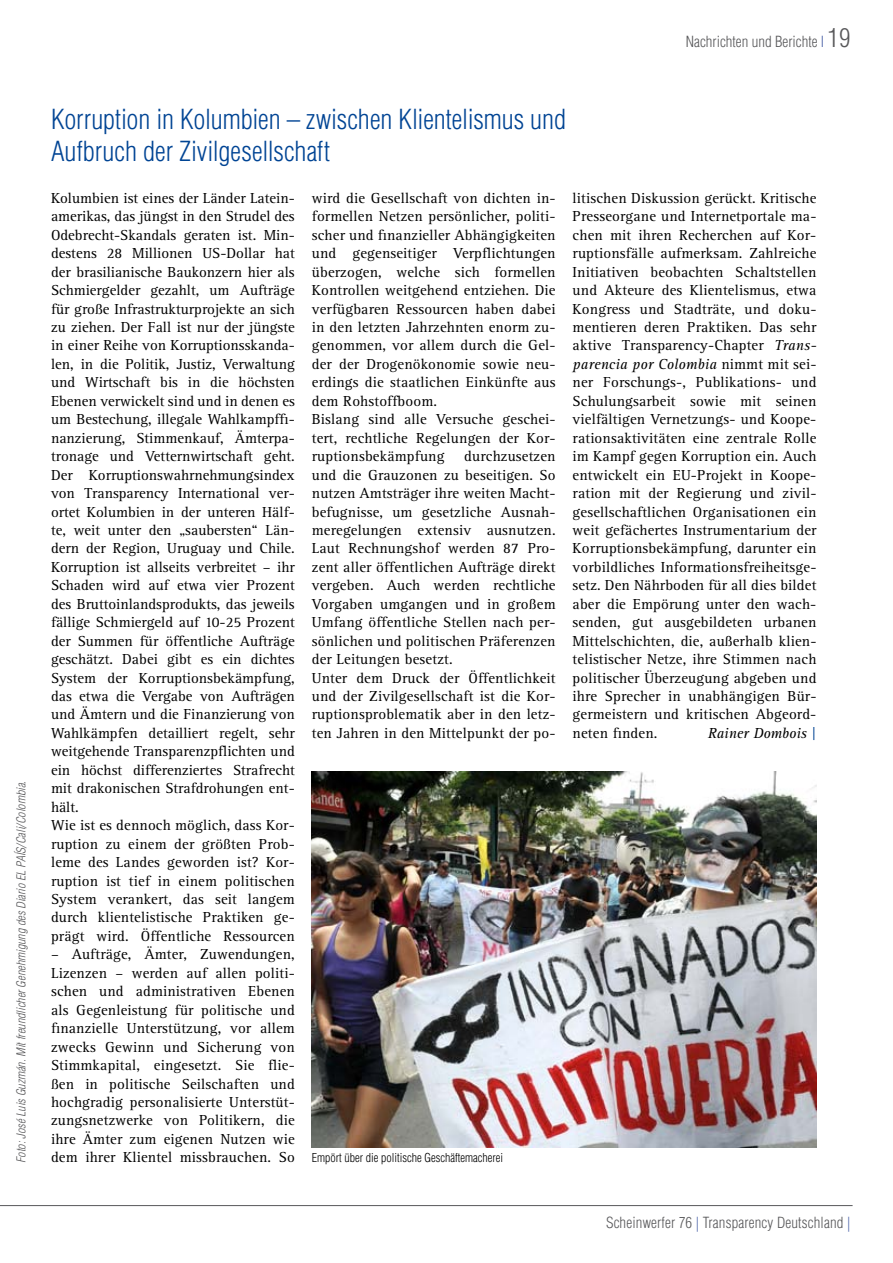
<style>
.page{position:relative;width:893px;height:1263px;background:#fff}
.page>*{position:absolute;margin:0;border:0;box-sizing:border-box;transform-origin:0 0}
.t1{font:300 condensed 27px/32.4px "Helvetica LT Std";color:#004494}
.t2{font:15px/18.5px "Rotis Serif";letter-spacing:.01em;color:#000}
.t3{font:300 condensed 15px "Helvetica LT Std";letter-spacing:.01em;color:#58585a}
.t4{font:italic 15px "Rotis Serif";color:#000}
.t5{font:italic 300 condensed 12px "Helvetica LT Std";color:#58585a}
.t6{font:300 condensed 12px "Helvetica LT Std";color:#000}
.s1{color:#5168aa}
.s2{font-size:25.5px}
.s3{font-style:italic}
.s4{font-style:normal;color:#004494}
</style>
<div class="page">
<img style="left:312px;top:772px;width:504px;height:375px">
<hr style="left:0;top:1205px;width:853px;height:1px;background:#58585a">
<p class="t3" style="left:686px;top:32px;width:166px">Nachrichten und Berichte <span class="s1">I</span> <span class="s2">19</span></p>
<p class="t5" style="left:14px;top:1163px;width:384px;rotate:-90deg">Foto: José Luis Guzmán. Mit freundlicher Genehmigung des Diario EL PAÍS/Cali/Colombia.</p>
<h1 class="t1" style="left:51px;top:103px;width:516px">Korruption in Kolumbien – zwischen Klientelismus und<br>Aufbruch der Zivilgesellschaft</h1>
<p class="t2" style="left:51px;top:189px;width:245px">Kolumbien ist eines der Länder Latein&shy;amerikas, das jüngst in den Strudel des Odebrecht-Skandals geraten ist. Min&shy;destens 28 Millionen US-Dollar hat der brasilianische Baukonzern hier als Schmiergelder gezahlt, um Aufträge für große Infrastrukturprojekte an sich zu ziehen. Der Fall ist nur der jüngste in einer Reihe von Korruptionsskanda&shy;len, in die Politik, Justiz, Verwaltung und Wirtschaft bis in die höchsten Ebenen verwickelt sind und in denen es um Bestechung, illegale Wahlkampffi&shy;nanzierung, Stimmenkauf, Ämterpa&shy;tronage und Vetternwirtschaft geht.<br>Der Korruptionswahrnehmungsindex von Transparency International ver&shy;ortet Kolumbien in der unteren Hälf&shy;te, weit unter den „saubersten“ Län&shy;dern der Region, Uruguay und Chile.<br>Korruption ist allseits verbreitet – ihr Schaden wird auf etwa vier Prozent des Bruttoinlandsprodukts, das jeweils fällige Schmiergeld auf 10-25 Prozent der Summen für öffentliche Aufträge geschätzt. Dabei gibt es ein dichtes System der Korruptionsbekämpfung, das etwa die Vergabe von Aufträgen und Ämtern und die Finanzierung von Wahlkämpfen detailliert regelt, sehr weitgehende Transparenzpflichten und ein höchst differenziertes Strafrecht mit drakonischen Strafdrohungen ent&shy;hält.<br>Wie ist es dennoch möglich, dass Kor&shy;ruption zu einem der größten Prob&shy;leme des Landes geworden ist? Kor&shy;ruption ist tief in einem politischen System verankert, das seit langem durch klientelistische Praktiken ge&shy;prägt wird. Öffentliche Ressourcen</p>
<p class="t2" style="left:51px;top:945px;width:245px;text-align:justify">– Aufträge, Ämter, Zuwendungen, Lizenzen – werden auf allen politi&shy;schen und administrativen Ebenen als Gegenleistung für politische und finanzielle Unterstützung, vor allem zwecks Gewinn und Sicherung von Stimmkapital, eingesetzt. Sie flie&shy;ßen in politische Seilschaften und hochgradig personalisierte Unterstüt&shy;zungsnetzwerke von Politikern, die ihre Ämter zum eigenen Nutzen wie dem ihrer Klientel missbrauchen. So</p>
<p class="t2" style="left:573px;top:189px;width:245px;text-align:justify">litischen Diskussion gerückt. Kritische Presseorgane und Internetportale ma&shy;chen mit ihren Recherchen auf Kor&shy;ruptionsfälle aufmerksam. Zahlreiche Initiativen beobachten Schaltstellen und Akteure des Klientelismus, etwa Kongress und Stadträte, und doku&shy;mentieren deren Praktiken. Das sehr aktive Transparency-Chapter <span class="s3">Trans&shy;parencia por Colombia</span> nimmt mit sei&shy;ner Forschungs-, Publikations- und Schulungsarbeit sowie mit seinen vielfältigen Vernetzungs- und Koope&shy;rationsaktivitäten eine zentrale Rolle im Kampf gegen Korruption ein. Auch entwickelt ein EU-Projekt in Koope&shy;ration mit der Regierung und zivil&shy;gesellschaftlichen Organisationen ein weit gefächertes Instrumentarium der Korruptionsbekämpfung, darunter ein vorbildliches Informationsfreiheitsge&shy;setz. Den Nährboden für all dies bildet aber die Empörung unter den wach&shy;senden, gut ausgebildeten urbanen Mittelschichten, die, außerhalb klien&shy;telistischer Netze, ihre Stimmen nach politischer Überzeugung abgeben und ihre Sprecher in unabhängigen Bür&shy;germeistern und kritischen Abgeord&shy;neten finden.</p>
<p class="t2" style="left:312px;top:189px;width:245px">wird die Gesellschaft von dichten in&shy;formellen Netzen persönlicher, politi&shy;scher und finanzieller Abhängigkeiten und gegenseitiger Verpflichtungen überzogen, welche sich formellen Kontrollen weitgehend entziehen. Die verfügbaren Ressourcen haben dabei in den letzten Jahrzehnten enorm zu&shy;genommen, vor allem durch die Gel&shy;der der Drogenökonomie sowie neu&shy;erdings die staatlichen Einkünfte aus dem Rohstoffboom.<br>Bislang sind alle Versuche geschei&shy;tert, rechtliche Regelungen der Kor&shy;ruptionsbekämpfung</p>
<p class="t2" style="left:312px;top:447px;width:245px;text-indent:152px">durchzusetzen und die Grauzonen zu beseitigen. So nutzen Amtsträger ihre weiten Macht&shy;befugnisse, um gesetzliche Ausnah&shy;meregelungen extensiv ausnutzen.<br>Laut Rechnungshof werden 87 Pro&shy;zent aller öffentlichen Aufträge direkt vergeben. Auch werden rechtliche Vorgaben umgangen und in großem Umfang öffentliche Stellen nach per&shy;sönlichen und politischen Präferenzen der Leitungen besetzt.<br>Unter dem Druck der Öffentlichkeit und der Zivilgesellschaft ist die Kor&shy;ruptionsproblematik aber in den letz&shy;ten Jahren in den Mittelpunkt der po-</p>
<p class="t4" style="left:708px;top:724px;width:110px">Rainer Dombois <span class="s4">|</span></p>
<p class="t6" style="left:312px;top:1150px;width:193px">Empört über die politische Geschäftemacherei</p>
<p class="t3" style="left:606px;top:1213px;width:246px">Scheinwerfer 76 <span class="s1">|</span> Transparency Deutschland <span class="s1">|</span></p>
</div>
